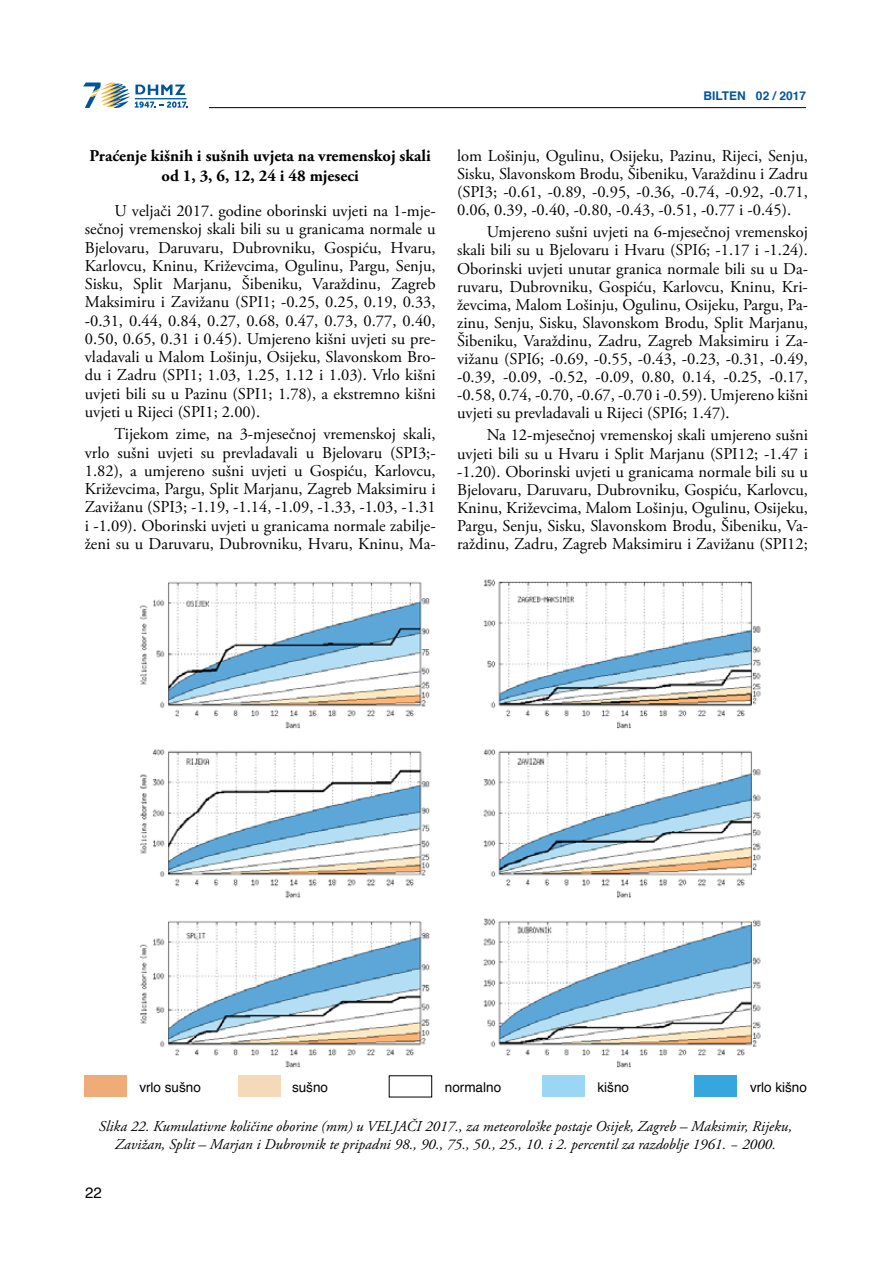
<style>
.page{position:relative;width:893px;height:1263px;background:#fff}
.page>*{position:absolute;margin:0;border:0;box-sizing:border-box;transform-origin:0 0}
.t1{font:16.5px/18px "Adobe Garamond Pro";color:#000;text-align:justify}
.t2{font:700 16.5px/20.1px "Adobe Garamond Pro";color:#000;text-align:center}
.t3{font:italic 15px/18px "Adobe Garamond Pro";color:#000;text-align:center}
.t4{font:15px "Helvetica";color:#000}
.t5{font:13.5px "Helvetica";color:#000}
.t6{font:700 12px "Helvetica";color:#00539d}
</style>
<div class="page">
<svg style="left:83px;top:82px;width:105px;height:26px"></svg>
<hr style="left:209px;top:107px;width:597px;height:1px;background:#000">
<img style="left:139px;top:579px;width:622px;height:489px">
<div style="left:84px;top:1076px;width:43px;height:21px;background:#efac78"></div>
<div style="left:238px;top:1076px;width:43px;height:21px;background:#f4dab9"></div>
<div style="left:542px;top:1076px;width:43px;height:21px;background:#9bd6f5"></div>
<div style="left:694px;top:1076px;width:43px;height:21px;background:#35a7de"></div>
<p class="t2" style="left:90px;top:146px;width:343px">Praćenje kišnih i sušnih uvjeta na vremenskoj skali od 1, 3, 6, 12, 24 i 48 mjeseci</p>
<p class="t1" style="left:85px;top:202px;width:352px;text-indent:30px">U veljači 2017. godine oborinski uvjeti na 1-mje&shy;sečnoj vremenskoj skali bili su u granicama normale u Bjelovaru, Daruvaru, Dubrovniku, Gospiću, Hvaru, Karlovcu, Kninu, Križevcima, Ogulinu, Pargu, Senju, Sisku, Split Marjanu, Šibeniku, Varaždinu, Zagreb Maksimiru i Zavižanu (SPI1; -0.25, 0.25, 0.19, 0.33, -0.31, 0.44, 0.84, 0.27, 0.68, 0.47, 0.73, 0.77, 0.40, 0.50, 0.65, 0.31 i 0.45). Umjereno kišni uvjeti su pre&shy;vladavali u Malom Lošinju, Osijeku, Slavonskom Bro&shy;du i Zadru (SPI1; 1.03, 1.25, 1.12 i 1.03). Vrlo kišni uvjeti bili su u Pazinu (SPI1; 1.78), a ekstremno kišni uvjeti u Rijeci (SPI1; 2.00).</p>
<p class="t1" style="left:85px;top:426px;width:352px;text-indent:30px">Tijekom zime, na 3-mjesečnoj vremenskoj skali, vrlo sušni uvjeti su prevladavali u Bjelovaru (SPI3;- 1.82), a umjereno sušni uvjeti u Gospiću, Karlovcu, Križevcima, Pargu, Split Marjanu, Zagreb Maksimiru i Zavižanu (SPI3; -1.19, -1.14, -1.09, -1.33, -1.03, -1.31 i -1.09). Oborinski uvjeti u granicama normale zabilje&shy;ženi su u Daruvaru, Dubrovniku, Hvaru, Kninu, Ma-</p>
<p class="t6" style="left:703px;top:86px;width:104px">BILTEN 02 / 2017</p>
<p class="t1" style="left:457px;top:147px;width:352px">lom Lošinju, Ogulinu, Osijeku, Pazinu, Rijeci, Senju, Sisku, Slavonskom Brodu, Šibeniku, Varaždinu i Zadru (SPI3; -0.61, -0.89, -0.95, -0.36, -0.74, -0.92, -0.71, 0.06, 0.39, -0.40, -0.80, -0.43, -0.51, -0.77 i -0.45).</p>
<p class="t1" style="left:457px;top:224px;width:352px;text-indent:30px">Umjereno sušni uvjeti na 6-mjesečnoj vremenskoj skali bili su u Bjelovaru i Hvaru (SPI6; -1.17 i -1.24).<br>Oborinski uvjeti unutar granica normale bili su u Da&shy;ruvaru, Dubrovniku, Gospiću, Karlovcu, Kninu, Kri&shy;ževcima, Malom Lošinju, Ogulinu, Osijeku, Pargu, Pa&shy;zinu, Senju, Sisku, Slavonskom Brodu, Split Marjanu, Šibeniku, Varaždinu, Zadru, Zagreb Maksimiru i Za&shy;vižanu (SPI6; -0.69, -0.55, -0.43, -0.23, -0.31, -0.49, -0.39, -0.09, -0.52, -0.09, 0.80, 0.14, -0.25, -0.17, -0.58, 0.74, -0.70, -0.67, -0.70 i -0.59). Umjereno kišni uvjeti su prevladavali u Rijeci (SPI6; 1.47).</p>
<p class="t1" style="left:457px;top:427px;width:352px;text-indent:30px">Na 12-mjesečnoj vremenskoj skali umjereno sušni uvjeti bili su u Hvaru i Split Marjanu (SPI12; -1.47 i -1.20). Oborinski uvjeti u granicama normale bili su u Bjelovaru, Daruvaru, Dubrovniku, Gospiću, Karlovcu, Kninu, Križevcima, Malom Lošinju, Ogulinu, Osijeku, Pargu, Senju, Sisku, Slavonskom Brodu, Šibeniku, Va&shy;raždinu, Zadru, Zagreb Maksimiru i Zavižanu (SPI12;</p>
<p class="t5" style="left:139px;top:1077px;width:63px">vrlo sušno</p>
<p class="t5" style="left:292px;top:1077px;width:38px">sušno</p>
<p class="t5" style="left:445px;top:1077px;width:58px">normalno</p>
<p class="t5" style="left:598px;top:1077px;width:33px">kišno</p>
<p class="t5" style="left:750px;top:1077px;width:58px">vrlo kišno</p>
<p class="t3" style="left:99px;top:1118px;width:695px">Slika 22. Kumulativne količine oborine (mm) u VELJAČI 2017., za meteorološke postaje Osijek, Zagreb – Maksimir, Rijeku,<br>Zavižan, Split – Marjan i Dubrovnik te pripadni 98., 90., 75., 50., 25., 10. i 2. percentil za razdoblje 1961. − 2000.</p>
<p class="t4" style="left:85px;top:1181px;width:18px">22</p>
</div>
